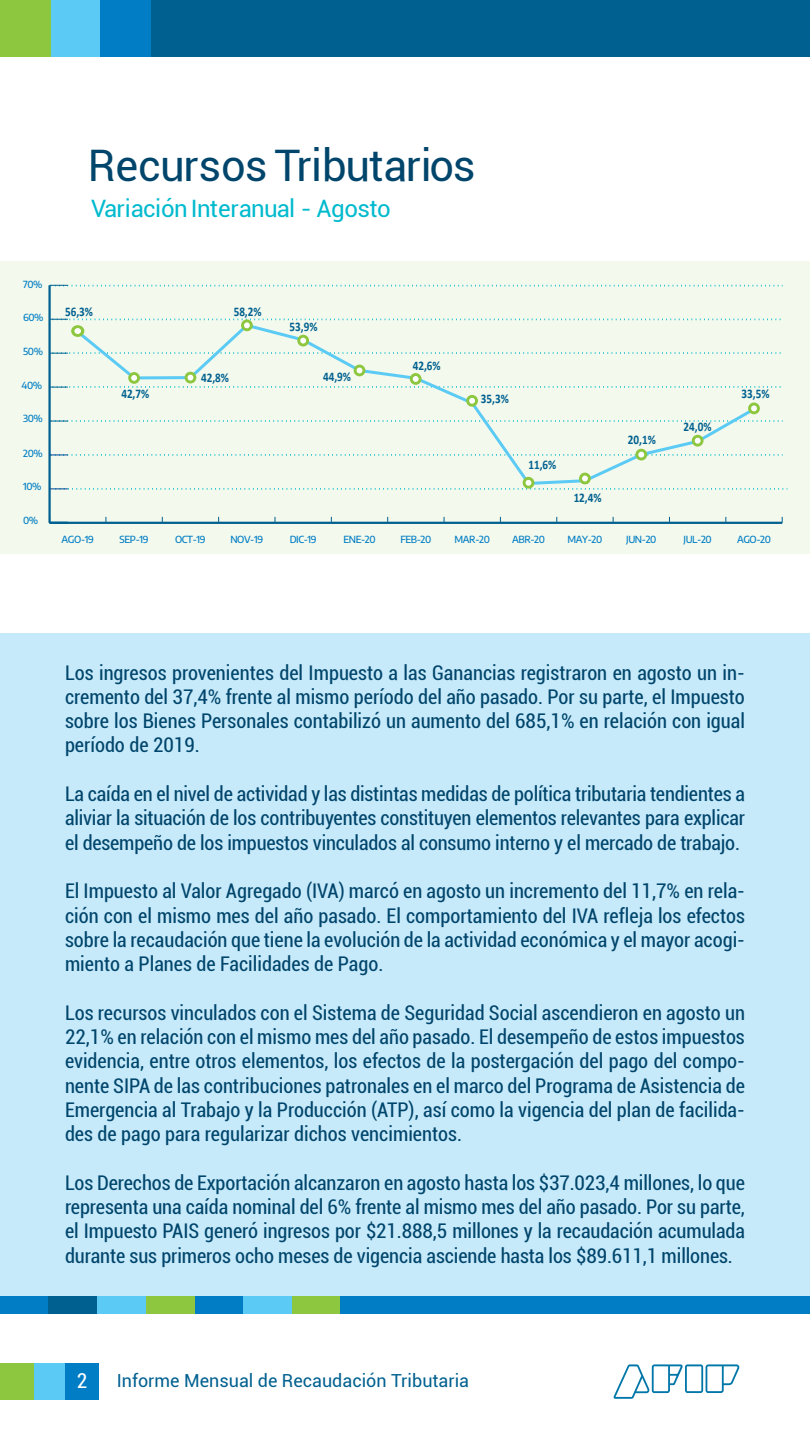
<style>
.page{position:relative;width:810px;height:1440px;background:#fff}
.page>*{position:absolute;margin:0;border:0;box-sizing:border-box;transform-origin:0 0}
.t1{font:43.5px "Roboto";letter-spacing:-.02em;color:#00456b}
.t2{font:24px "Roboto";letter-spacing:-.02em;color:#00bace}
.t3{font:condensed 20.55px "Roboto";color:#fff}
.t4{font:condensed 20.25px/24.3px "Roboto";color:#00456b;text-align:justify}
.t5{font:18px "Roboto";color:#006090}
.t6{font:700 13.2px "Calibri";color:#006090;scale:.85 1}
.t7{font:500 9.75px "Encode Sans";letter-spacing:-.04em;color:#007dc5}
</style>
<div class="page">
<div style="left:151px;top:0;width:659px;height:56px;background:#006090"></div>
<div style="left:50px;top:0;width:50px;height:56px;background:#5bcbf5"></div>
<div style="left:100px;top:0;width:51px;height:56px;background:#007dc5"></div>
<div style="left:0;top:0;width:51px;height:56px;background:#8dc63f"></div>
<div style="left:0;top:633px;width:810px;height:672px;background:#c7eafb"></div>
<div style="left:292px;top:1296px;width:49px;height:17px;background:#8dc63f"></div>
<div style="left:243px;top:1296px;width:49px;height:17px;background:#5bcbf5"></div>
<div style="left:195px;top:1296px;width:48px;height:17px;background:#007dc5"></div>
<div style="left:0;top:1296px;width:49px;height:17px;background:#007dc5"></div>
<div style="left:146px;top:1296px;width:49px;height:17px;background:#8dc63f"></div>
<div style="left:97px;top:1296px;width:49px;height:17px;background:#5bcbf5"></div>
<div style="left:49px;top:1296px;width:48px;height:17px;background:#006090"></div>
<div style="left:340px;top:1296px;width:470px;height:17px;background:#007dc5"></div>
<div style="left:33px;top:1363px;width:33px;height:37px;background:#5bcbf5"></div>
<div style="left:66px;top:1363px;width:33px;height:37px;background:#007dc5"></div>
<div style="left:0;top:1363px;width:33px;height:37px;background:#8dc63f"></div>
<svg style="left:614px;top:1364px;width:125px;height:35px"></svg>
<div style="left:0;top:261px;width:810px;height:293px;background:#f3f9ec"></div>
<hr style="left:50px;top:522px;width:732px;height:2px;background:#006090">
<hr style="left:48px;top:285px;width:3px;height:238px;background:#006090">
<svg style="left:49px;top:517px;width:19px;height:7px"></svg>
<svg style="left:50px;top:285px;width:733px;height:1px"></svg>
<svg style="left:50px;top:319px;width:737px;height:171px"></svg>
<h1 class="t1" style="left:88px;top:135px;width:389px">Recursos Tributarios</h1>
<p class="t2" style="left:91px;top:191px;width:301px">VariaciónInteranual - Agosto</p>
<p class="t7" style="left:23px;top:277px;width:21px">70%</p>
<p class="t7" style="left:23px;top:311px;width:22px">60%</p>
<p class="t7" style="left:23px;top:344px;width:21px">50%</p>
<p class="t7" style="left:22px;top:378px;width:22px">40%</p>
<p class="t7" style="left:23px;top:412px;width:21px">30%</p>
<p class="t7" style="left:23px;top:446px;width:21px">20%</p>
<p class="t7" style="left:23px;top:480px;width:20px">10%</p>
<p class="t7" style="left:23px;top:514px;width:17px">0%</p>
<p class="t6" style="left:65px;top:302px;width:34px">56,3%</p>
<p class="t6" style="left:121px;top:384px;width:34px">42,7%</p>
<p class="t6" style="left:234px;top:302px;width:34px">58,2%</p>
<p class="t6" style="left:201px;top:368px;width:34px">42,8%</p>
<p class="t6" style="left:290px;top:318px;width:34px">53,9%</p>
<p class="t6" style="left:323px;top:367px;width:34px">44,9%</p>
<p class="t6" style="left:413px;top:357px;width:34px">42,6%</p>
<p class="t6" style="left:481px;top:389px;width:34px">35,3%</p>
<p class="t6" style="left:528px;top:456px;width:34px">11,6%</p>
<p class="t6" style="left:574px;top:488px;width:34px">12,4%</p>
<p class="t6" style="left:628px;top:430px;width:34px">20,1%</p>
<p class="t6" style="left:684px;top:418px;width:34px">24,0%</p>
<p class="t6" style="left:742px;top:384px;width:34px">33,5%</p>
<p class="t7" style="left:62px;top:533px;width:34px">AGO-19</p>
<p class="t7" style="left:120px;top:533px;width:30px">SEP-19</p>
<p class="t7" style="left:175px;top:533px;width:32px">OCT-19</p>
<p class="t7" style="left:230px;top:533px;width:34px">NOV-19</p>
<p class="t7" style="left:290px;top:533px;width:28px">DIC-19</p>
<p class="t7" style="left:343px;top:533px;width:34px">ENE-20</p>
<p class="t7" style="left:400px;top:533px;width:33px">FEB-20</p>
<p class="t7" style="left:455px;top:533px;width:37px">MAR-20</p>
<p class="t7" style="left:512px;top:533px;width:34px">ABR-20</p>
<p class="t7" style="left:568px;top:533px;width:36px">MAY-20</p>
<p class="t7" style="left:626px;top:533px;width:32px">JUN-20</p>
<p class="t7" style="left:683px;top:533px;width:30px">JUL-20</p>
<p class="t7" style="left:737px;top:533px;width:36px">AGO-20</p>
<p class="t4" style="left:65px;top:659px;width:682px">Los ingresos provenientes del Impuesto a las Ganancias registraron en agosto un in&shy;cremento del 37,4% frente al mismo período del año pasado. Por su parte, el Impuesto sobre los Bienes Personales contabilizó un aumento del 685,1% en relación con igual período de 2019.</p>
<p class="t4" style="left:65px;top:781px;width:682px">La caída en el nivel de actividad y las distintas medidas de política tributaria tendientes a aliviar la situación de los contribuyentes constituyen elementos relevantes para explicar el desempeño de los impuestos vinculados al consumo interno y el mercado de trabajo.</p>
<p class="t4" style="left:65px;top:878px;width:682px">El Impuesto al Valor Agregado (IVA) marcó en agosto un incremento del 11,7% en rela&shy;ción con el mismo mes del año pasado. El comportamiento del IVA refleja los efectos sobre la recaudación que tiene la evolución de la actividad económica y el mayor acogi&shy;miento a Planes de Facilidades de Pago.</p>
<p class="t4" style="left:65px;top:1000px;width:682px">Los recursos vinculados con el Sistema de Seguridad Social ascendieron en agosto un 22,1% en relación con el mismo mes del año pasado. El desempeño de estos impuestos evidencia, entre otros elementos, los efectos de la postergación del pago del compo&shy;nente SIPA de las contribuciones patronales en el marco del Programa de Asistencia de Emergencia al Trabajo y la Producción (ATP), así como la vigencia del plan de facilida&shy;des de pago para regularizar dichos vencimientos.</p>
<p class="t4" style="left:65px;top:1170px;width:681px">Los Derechos de Exportación alcanzaron en agosto hasta los $37.023,4 millones, lo que representa una caída nominal del 6% frente al mismo mes del año pasado. Por su parte, el Impuesto PAIS generó ingresos por $21.888,5 millones y la recaudación acumulada durante sus primeros ocho meses de vigencia asciende hasta los $89.611,1 millones.</p>
<p class="t3" style="left:77px;top:1366px;width:12px">2</p>
<p class="t5" style="left:117px;top:1368px;width:354px">Informe Mensual de Recaudación Tributaria</p>
</div>
